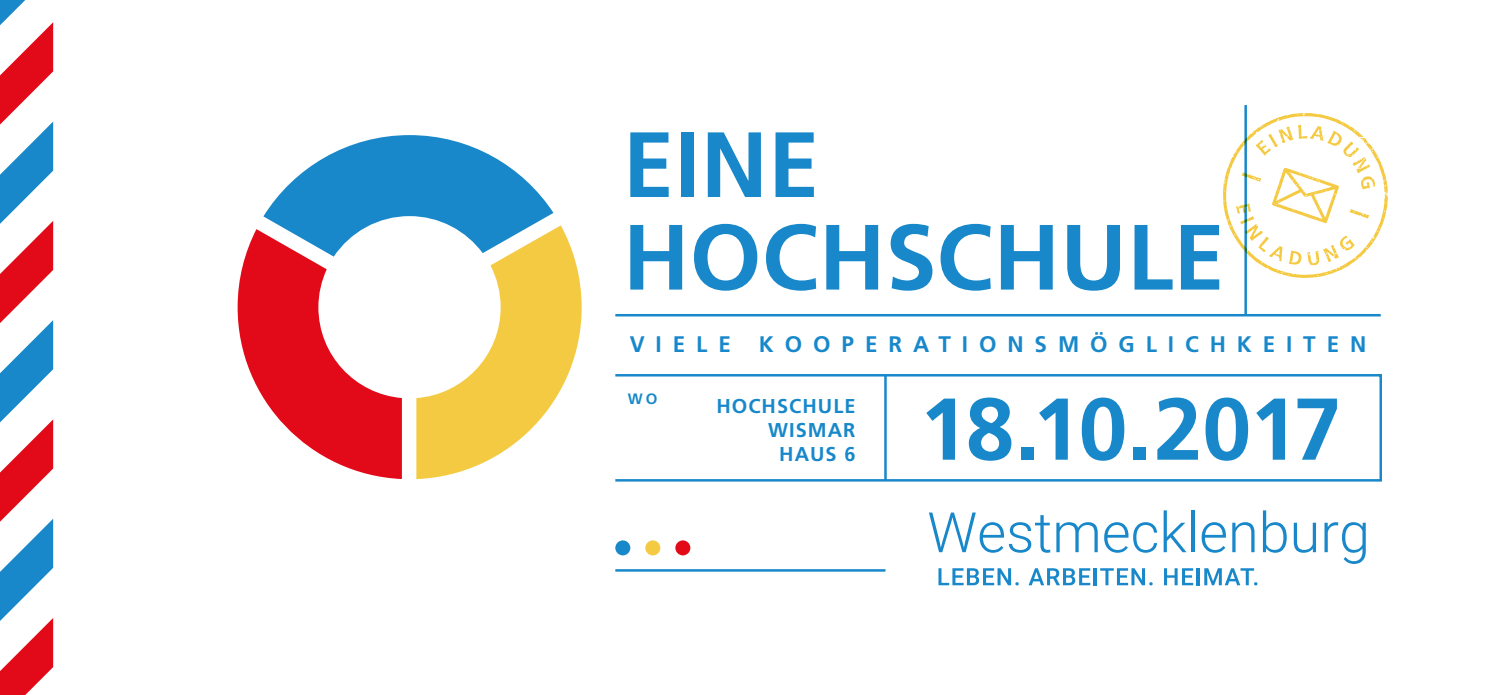
<style>
.page{position:relative;width:1489px;height:695px;background:#fff}
.page>*{position:absolute;margin:0;border:0;box-sizing:border-box;transform-origin:0 0}
.t1{font:700 92.5px/92.5px "Frutiger LT Pro";color:#1888ca}
.t2{font:700 87.5px "Frutiger LT Pro";letter-spacing:-.025em;color:#1888ca}
.t3{font:700 22.5px "Frutiger LT Pro";letter-spacing:.485em;color:#1888ca}
.t4{font:700 20px/24px "Frutiger LT Pro";letter-spacing:.05em;color:#1888ca;text-align:right}
.t5{font:700 15px "Frutiger LT Pro";color:#1888ca}
</style>
<div class="page">
<hr style="left:1244px;top:105px;width:2px;height:210px;background:#1888ca">
<hr style="left:884px;top:375px;width:2px;height:105px;background:#1888ca">
<hr style="left:615px;top:569px;width:270px;height:2px;background:#1888ca">
<div style="left:614px;top:374px;width:767px;height:107px;border:2px solid #1888ca"></div>
<hr style="left:615px;top:314px;width:765px;height:2px;background:#1888ca">
<div style="left:675px;top:540px;width:15px;height:15px;background:#e20a18;border-radius:50%"></div>
<div style="left:645px;top:540px;width:15px;height:15px;background:#f5ca43;border-radius:50%"></div>
<div style="left:615px;top:540px;width:15px;height:15px;background:#1888ca;border-radius:50%"></div>
<svg style="left:938px;top:568px;width:80px;height:17px"></svg>
<svg style="left:1028px;top:568px;width:62px;height:17px"></svg>
<hr style="left:1093px;top:568px;width:3px;height:17px;background:#1888ca">
<svg style="left:1100px;top:568px;width:52px;height:17px"></svg>
<svg style="left:1164px;top:568px;width:29px;height:17px"></svg>
<hr style="left:1196px;top:568px;width:3px;height:17px;background:#1888ca">
<svg style="left:1204px;top:568px;width:53px;height:17px"></svg>
<svg style="left:929px;top:512px;width:121px;height:40px"></svg>
<svg style="left:1056px;top:522px;width:41px;height:30px"></svg>
<svg style="left:1104px;top:522px;width:52px;height:30px"></svg>
<svg style="left:1163px;top:510px;width:23px;height:42px"></svg>
<hr style="left:1191px;top:510px;width:3px;height:42px;background:#1888ca">
<svg style="left:1201px;top:522px;width:24px;height:30px"></svg>
<svg style="left:1232px;top:522px;width:22px;height:30px"></svg>
<svg style="left:1262px;top:510px;width:24px;height:42px"></svg>
<svg style="left:1293px;top:522px;width:22px;height:30px"></svg>
<svg style="left:1324px;top:522px;width:41px;height:42px"></svg>
<svg style="left:237px;top:135px;width:316px;height:344px"></svg>
<svg style="left:416px;top:225px;width:165px;height:254px"></svg>
<svg style="left:1223px;top:113px;width:164px;height:165px"></svg>
<svg style="left:0;top:0;width:53px;height:694px"></svg>
<h1 class="t1" style="left:622px;top:119px;width:603px">EINE<br>HOCHSCHULE</h1>
<p class="t3" style="left:629px;top:331px;width:738px">VIELE KOOPERATIONSMÖGLICHKEITEN</p>
<p class="t5" style="left:627px;top:390px;width:31px">WO</p>
<p class="t4" style="left:716px;top:394px;width:141px">HOCHSCHULE<br>WISMAR<br>HAUS 6</p>
<h2 class="t2" style="left:919px;top:378px;width:424px">18.10.2017</h2>
</div>
